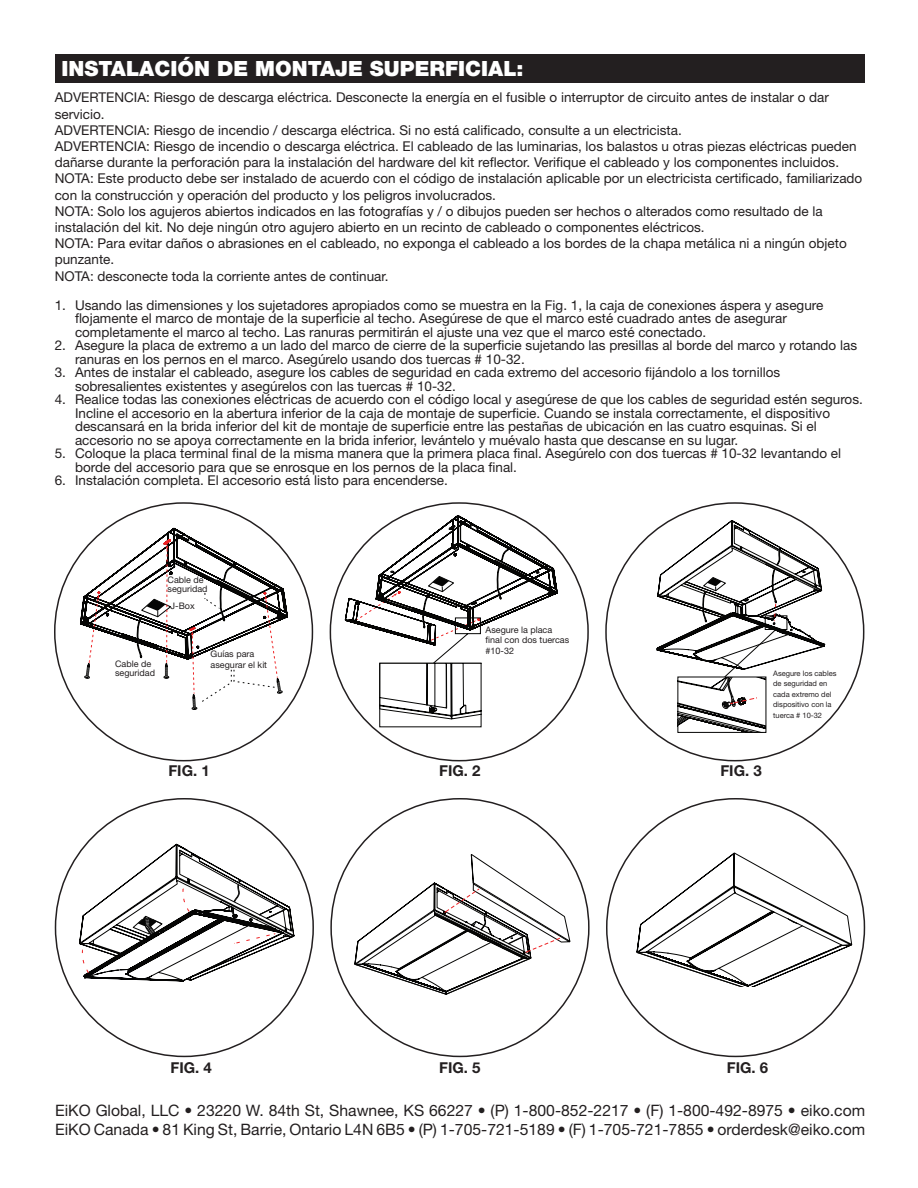
<style>
.page{position:relative;width:918px;height:1188px;background:#fff}
.page>*{position:absolute;margin:0;border:0;box-sizing:border-box;transform-origin:0 0}
.t1{font:900 21px "Helvetica Neue LT Std";color:#fff}
.t2{font:15.75px/18.9px "Helvetica Neue LT Std";color:#231f20}
.t3{font:700 15px "Helvetica Neue LT Std";color:#231f20}
.t4{font:13.5px/16.2px "Helvetica Neue LT Std";color:#231f20}
.t5{font:9px/10.5px "Helvetica Neue LT Std";color:#231f20}
.t6{font:7.5px/10.5px "Helvetica Neue LT Std";color:#231f20}
</style>
<div class="page">
<div style="left:55px;top:54px;width:810px;height:28px;background:#231f20"></div>
<svg style="left:79px;top:526px;width:218px;height:184px"></svg>
<svg style="left:345px;top:515px;width:220px;height:213px"></svg>
<svg style="left:656px;top:520px;width:169px;height:215px"></svg>
<svg style="left:79px;top:844px;width:215px;height:137px"></svg>
<svg style="left:331px;top:945px;width:192px;height:113px"></svg>
<svg style="left:354px;top:854px;width:216px;height:140px"></svg>
<svg style="left:636px;top:853px;width:216px;height:134px"></svg>
<h1 class="t1" style="left:62px;top:56px;width:464px">INSTALACIÓN DE MONTAJE SUPERFICIAL:</h1>
<p class="t4" style="left:55px;top:89px;width:809px">ADVERTENCIA: Riesgo de descarga eléctrica. Desconecte la energía en el fusible o interruptor de circuito antes de instalar o dar servicio.<br>ADVERTENCIA: Riesgo de incendio / descarga eléctrica. Si no está calificado, consulte a un electricista.<br>ADVERTENCIA: Riesgo de incendio o descarga eléctrica. El cableado de las luminarias, los balastos u otras piezas eléctricas pueden dañarse durante la perforación para la instalación del hardware del kit reflector. Verifique el cableado y los componentes incluidos.<br>NOTA: Este producto debe ser instalado de acuerdo con el código de instalación aplicable por un electricista certificado, familiarizado con la construcción y operación del producto y los peligros involucrados.<br>NOTA: Solo los agujeros abiertos indicados en las fotografías y / o dibujos pueden ser hechos o alterados como resultado de la instalación del kit. No deje ningún otro agujero abierto en un recinto de cableado o componentes eléctricos.<br>NOTA: Para evitar daños o abrasiones en el cableado, no exponga el cableado a los bordes de la chapa metálica ni a ningún objeto punzante.<br>NOTA: desconecte toda la corriente antes de continuar.</p>
<p class="t4" style="left:75px;top:298px;width:750px;line-height:13.5px;text-indent:-20px">1. Usando las dimensiones y los sujetadores apropiados como se muestra en la Fig. 1, la caja de conexiones áspera y asegure flojamente el marco de montaje de la superficie al techo. Asegúrese de que el marco esté cuadrado antes de asegurar completamente el marco al techo. Las ranuras permitirán el ajuste una vez que el marco esté conectado.</p>
<p class="t4" style="left:75px;top:339px;width:784px;line-height:13.5px;text-indent:-20px">2. Asegure la placa de extremo a un lado del marco de cierre de la superficie sujetando las presillas al borde del marco y rotando las ranuras en los pernos en el marco. Asegúrelo usando dos tuercas # 10-32.</p>
<p class="t4" style="left:75px;top:366px;width:707px;line-height:13.5px;text-indent:-20px">3. Antes de instalar el cableado, asegure los cables de seguridad en cada extremo del accesorio fijándolo a los tornillos sobresalientes existentes y asegúrelos con las tuercas # 10-32.</p>
<p class="t4" style="left:75px;top:393px;width:789px;line-height:13.5px;text-indent:-20px">4. Realice todas las conexiones eléctricas de acuerdo con el código local y asegúrese de que los cables de seguridad estén seguros.<br>Incline el accesorio en la abertura inferior de la caja de montaje de superficie. Cuando se instala correctamente, el dispositivo descansará en la brida inferior del kit de montaje de superficie entre las pestañas de ubicación en las cuatro esquinas. Si el accesorio no se apoya correctamente en la brida inferior, levántelo y muévalo hasta que descanse en su lugar.</p>
<p class="t4" style="left:75px;top:447px;width:768px;line-height:13.5px;text-indent:-20px">5. Coloque la placa terminal final de la misma manera que la primera placa final. Asegúrelo con dos tuercas # 10-32 levantando el borde del accesorio para que se enrosque en los pernos de la placa final.</p>
<p class="t4" style="left:55px;top:472px;width:395px">6. Instalación completa. El accesorio está listo para encenderse.</p>
<p class="t5" style="left:168px;top:575px;width:42px;line-height:9px">Cable de seguridad</p>
<p class="t5" style="left:171px;top:600px;width:26px">J-Box</p>
<p class="t5" style="left:115px;top:659px;width:42px;line-height:9px">Cable de seguridad</p>
<p class="t5" style="left:211px;top:649px;width:58px">Guías para asegurar el kit</p>
<p class="t5" style="left:486px;top:624px;width:85px">Asegure la placa final con dos tuercas #10-32</p>
<p class="t6" style="left:773px;top:668px;width:65px">Asegure los cables de seguridad en cada extremo del dispositivo con la tuerca # 10-32</p>
<p class="t3" style="left:168px;top:762px;width:43px">FIG. 1</p>
<p class="t3" style="left:439px;top:762px;width:43px">FIG. 2</p>
<p class="t3" style="left:720px;top:762px;width:43px">FIG. 3</p>
<p class="t3" style="left:171px;top:1059px;width:43px">FIG. 4</p>
<p class="t3" style="left:439px;top:1059px;width:43px">FIG. 5</p>
<p class="t3" style="left:727px;top:1059px;width:43px">FIG. 6</p>
<p class="t2" style="left:55px;top:1101px;width:812px">EiKO Global, LLC • 23220 W. 84th St, Shawnee, KS 66227 • (P) 1-800-852-2217 • (F) 1-800-492-8975 • eiko.com<br>EiKO Canada • 81 King St, Barrie, Ontario L4N 6B5 • (P) 1-705-721-5189 • (F) 1-705-721-7855 • orderdesk@eiko.com</p>
</div>
